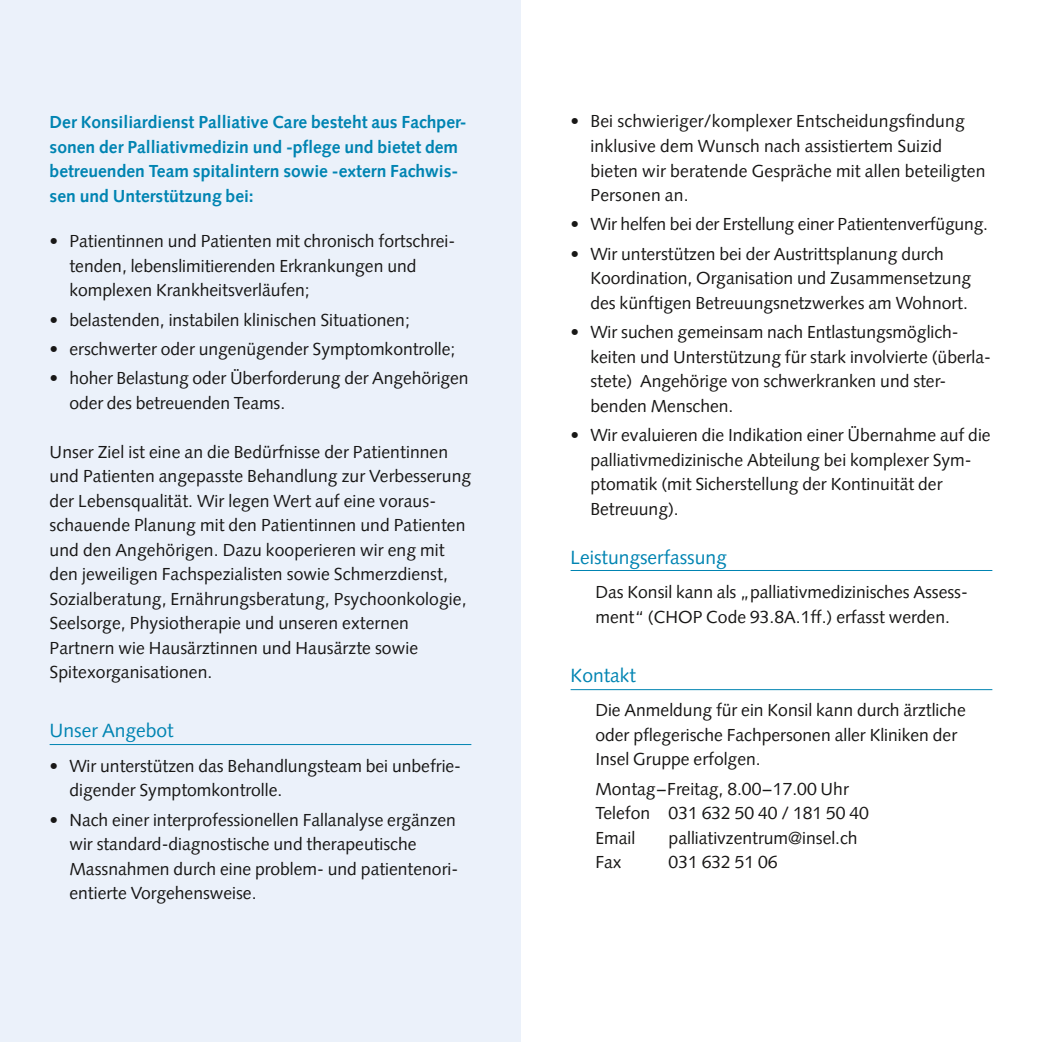
<style>
.page{position:relative;width:1042px;height:1042px;background:#fff}
.page>*{position:absolute;margin:0;border:0;box-sizing:border-box;transform-origin:0 0}
.t1{font:19.25px "Syntax LT Pro";color:#0084b2}
.t2{font:17.5px/24.5px "Syntax LT Pro";color:#181716}
.t3{font:700 17.5px/24.5px "Syntax LT Pro";color:#0084b2}
</style>
<div class="page">
<div style="left:0;top:0;width:521px;height:1042px;background:#ebf1fa"></div>
<hr style="left:50px;top:744px;width:421px;height:1px;background:#0084b2">
<hr style="left:570px;top:570px;width:422px;height:1px;background:#0084b2">
<hr style="left:570px;top:689px;width:422px;height:1px;background:#0084b2">
<p class="t3" style="left:50px;top:110px;width:419px">Der Konsiliardienst Palliative Care besteht aus Fachper&shy;sonen der Palliativmedizin und -pflege und bietet dem betreuenden Team spitalintern sowie -extern Fachwis&shy;sen und Unterstützung bei:</p>
<p class="t2" style="left:69px;top:229px;width:387px;text-indent:-20px">• Patientinnen und Patienten mit chronisch fortschrei&shy;tenden, lebenslimitierenden Erkrankungen und komplexen Krankheitsverläufen;</p>
<p class="t2" style="left:50px;top:307px;width:362px">• belastenden, instabilen klinischen Situationen;</p>
<p class="t2" style="left:50px;top:337px;width:407px">• erschwerter oder ungenügender Symptomkontrolle;</p>
<p class="t2" style="left:69px;top:366px;width:401px;text-indent:-20px">• hoher Belastung oder Überforderung der Angehörigen oder des betreuenden Teams.</p>
<p class="t2" style="left:50px;top:440px;width:423px">Unser Ziel ist eine an die Bedürfnisse der Patientinnen und Patienten angepasste Behandlung zur Verbesserung der Lebensqualität. Wir legen Wert auf eine voraus&shy;schauende Planung mit den Patientinnen und Patienten und den Angehörigen. Dazu kooperieren wir eng mit den jeweiligen Fachspezialisten sowie Schmerzdienst, Sozialberatung, Ernährungsberatung, Psychoonkologie, Seelsorge, Physiotherapie und unseren externen Partnern wie Hausärztinnen und Hausärzte sowie Spitexorganisationen.</p>
<p class="t1" style="left:50px;top:719px;width:126px">Unser Angebot</p>
<p class="t2" style="left:69px;top:753px;width:393px;text-indent:-20px">• Wir unterstützen das Behandlungsteam bei unbefrie&shy;digender Symptomkontrolle.</p>
<p class="t2" style="left:69px;top:807px;width:390px;text-indent:-20px">• Nach einer interprofessionellen Fallanalyse ergänzen wir standard-diagnostische und therapeutische Massnahmen durch eine problem- und patientenori&shy;entierte Vorgehensweise.</p>
<p class="t2" style="left:590px;top:109px;width:396px;text-indent:-20px">• Bei schwieriger/komplexer Entscheidungsfindung inklusive dem Wunsch nach assistiertem Suizid bieten wir beratende Gespräche mit allen beteiligten Personen an.</p>
<p class="t2" style="left:570px;top:212px;width:419px">• Wir helfen bei der Erstellung einer Patientenverfügung.</p>
<p class="t2" style="left:590px;top:242px;width:382px;text-indent:-20px">• Wir unterstützen bei der Austrittsplanung durch<br>Koordination, Organisation und Zusammensetzung des künftigen Betreuungsnetzwerkes am Wohnort.</p>
<p class="t2" style="left:590px;top:320px;width:402px;text-indent:-20px">• Wir suchen gemeinsam nach Entlastungsmöglich&shy;keiten und Unterstützung für stark involvierte (überla&shy;stete) Angehörige von schwerkranken und ster&shy;benden Menschen.</p>
<p class="t2" style="left:590px;top:423px;width:402px;text-indent:-20px">• Wir evaluieren die Indikation einer Übernahme auf die palliativmedizinische Abteilung bei komplexer Sym&shy;ptomatik (mit Sicherstellung der Kontinuität der Betreuung).</p>
<p class="t1" style="left:570px;top:546px;width:158px">Leistungserfassung</p>
<p class="t2" style="left:595px;top:580px;width:374px">Das Konsil kann als „palliativmedizinisches Assess&shy;ment“ (CHOP Code 93.8A.1ff.) erfasst werden.</p>
<p class="t1" style="left:570px;top:664px;width:67px">Kontakt</p>
<p class="t2" style="left:595px;top:698px;width:372px">Die Anmeldung für ein Konsil kann durch ärztliche oder pflegerische Fachpersonen aller Kliniken der<br>Insel Gruppe erfolgen.</p>
<p class="t2" style="left:595px;top:776px;width:275px">Montag–Freitag, 8.00–17.00 Uhr<br>Telefon 031 632 50 40 / 181 50 40<br>Email</p>
<p class="t2" style="left:668px;top:825px;width:191px">palliativzentrum@insel.ch</p>
<p class="t2" style="left:595px;top:850px;width:28px">Fax</p>
<p class="t2" style="left:668px;top:850px;width:110px">031 632 51 06</p>
</div>
